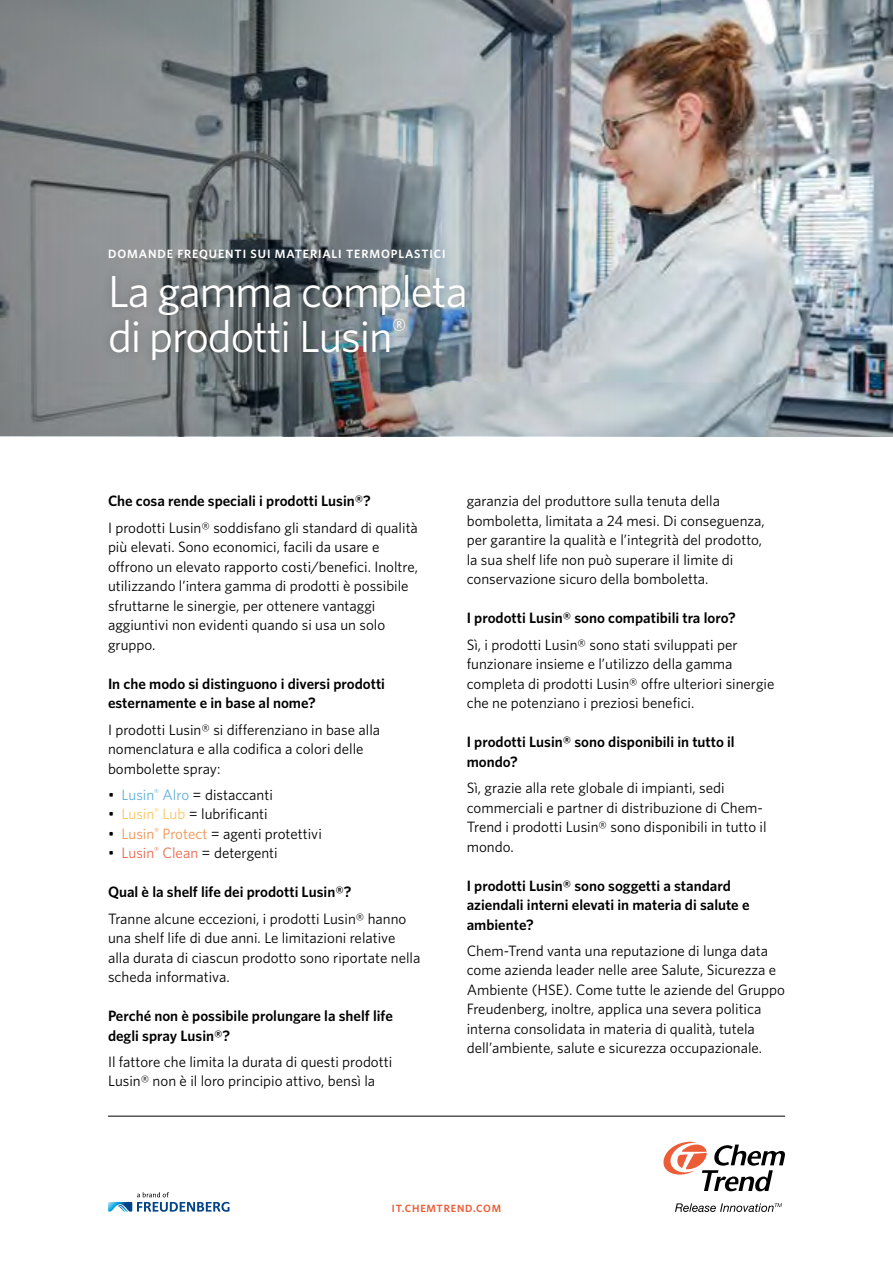
<style>
.page{position:relative;width:893px;height:1263px;background:#fff}
.page>*{position:absolute;margin:0;border:0;box-sizing:border-box;transform-origin:0 0}
.t1{font:45px/45px "Whitney";letter-spacing:-.025em;color:#fff}
.t2{font:15px/19.5px "Whitney";color:#000}
.t3{font:600 15px/19.5px "Whitney";color:#000}
.t4{font:600 12px "Whitney";letter-spacing:.075em;color:#fff}
.t5{font:600 10.5px "Whitney";letter-spacing:.075em;color:#eb5c37}
.s1{color:#60afdb}
.s2{color:#fac55f}
.s3{color:#f3914e}
.s4{color:#ec674a}
</style>
<div class="page">
<img style="left:729px;top:0;width:164px;height:436px">
<img style="left:0;top:0;width:729px;height:436px">
<svg style="left:108px;top:1192px;width:122px;height:20px"></svg>
<svg style="left:675px;top:1203px;width:107px;height:9px"></svg>
<svg style="left:663px;top:1141px;width:122px;height:50px"></svg>
<hr style="left:108px;top:1116px;width:677px;height:1px;background:#000">
<div style="left:100px;top:265px;width:375px;height:104px;background:#000;opacity:.2"></div>
<p class="t4" style="left:108px;top:246px;width:339px">DOMANDE FREQUENTI SUI MATERIALI TERMOPLASTICI</p>
<h1 class="t1" style="left:108px;top:268px;width:361px">La gamma completa di prodotti Lusin<sup>®</sup></h1>
<p class="t3" style="left:108px;top:491px;width:264px">Che cosa rende speciali i prodotti Lusin®?</p>
<p class="t2" style="left:108px;top:517px;width:312px">I prodotti Lusin® soddisfano gli standard di qualità più elevati. Sono economici, facili da usare e offrono un elevato rapporto costi/benefici. Inoltre, utilizzando l’intera gamma di prodotti è possibile sfruttarne le sinergie, per ottenere vantaggi aggiuntivi non evidenti quando si usa un solo gruppo.</p>
<p class="t3" style="left:108px;top:673px;width:279px">In che modo si distinguono i diversi prodotti esternamente e in base al nome?</p>
<p class="t2" style="left:108px;top:719px;width:274px">I prodotti Lusin® si differenziano in base alla nomenclatura e alla codifica a colori delle bombolette spray:</p>
<p class="t2" style="left:108px;top:784px;width:166px">• <span class="s1">Lusin</span><sup>®</sup> <span class="s1">Alro</span> = distaccanti</p>
<p class="t2" style="left:108px;top:804px;width:161px">• <span class="s2">Lusin</span><sup>®</sup> <span class="s2">Lub</span> = lubrificanti</p>
<p class="t2" style="left:108px;top:823px;width:215px">• <span class="s3">Lusin</span><sup>®</sup> <span class="s3">Protect</span> = agenti protettivi</p>
<p class="t2" style="left:108px;top:843px;width:171px">• <span class="s4">Lusin</span><sup>®</sup> <span class="s4">Clean</span> = detergenti</p>
<p class="t3" style="left:108px;top:882px;width:245px">Qual è la shelf life dei prodotti Lusin®?</p>
<p class="t2" style="left:108px;top:908px;width:314px">Tranne alcune eccezioni, i prodotti Lusin® hanno una shelf life di due anni. Le limitazioni relative alla durata di ciascun prodotto sono riportate nella scheda informativa.</p>
<p class="t3" style="left:108px;top:1006px;width:286px">Perché non è possibile prolungare la shelf life degli spray Lusin®?</p>
<p class="t2" style="left:108px;top:1051px;width:286px">Il fattore che limita la durata di questi prodotti<br>Lusin® non è il loro principio attivo, bensì la</p>
<p class="t2" style="left:467px;top:491px;width:299px">garanzia del produttore sulla tenuta della bomboletta, limitata a 24 mesi. Di conseguenza, per garantire la qualità e l’integrità del prodotto, la sua shelf life non può superare il limite di conservazione sicuro della bomboletta.</p>
<p class="t3" style="left:467px;top:608px;width:270px">I prodotti Lusin® sono compatibili tra loro?</p>
<p class="t2" style="left:467px;top:634px;width:309px">Sì, i prodotti Lusin® sono stati sviluppati per funzionare insieme e l’utilizzo della gamma completa di prodotti Lusin® offre ulteriori sinergie che ne potenziano i preziosi benefici.</p>
<p class="t3" style="left:467px;top:732px;width:269px">I prodotti Lusin® sono disponibili in tutto il mondo?</p>
<p class="t2" style="left:467px;top:778px;width:301px">Sì, grazie alla rete globale di impianti, sedi commerciali e partner di distribuzione di Chem-Trend i prodotti Lusin® sono disponibili in tutto il mondo.</p>
<p class="t3" style="left:467px;top:875px;width:284px">I prodotti Lusin® sono soggetti a standard aziendali interni elevati in materia di salute e ambiente?</p>
<p class="t2" style="left:467px;top:940px;width:320px">Chem-Trend vanta una reputazione di lunga data come azienda leader nelle aree Salute, Sicurezza e Ambiente (HSE). Come tutte le aziende del Gruppo Freudenberg, inoltre, applica una severa politica interna consolidata in materia di qualità, tutela dell’ambiente, salute e sicurezza occupazionale.</p>
<p class="t5" style="left:392px;top:1201px;width:111px">IT.CHEMTREND.COM</p>
</div>
